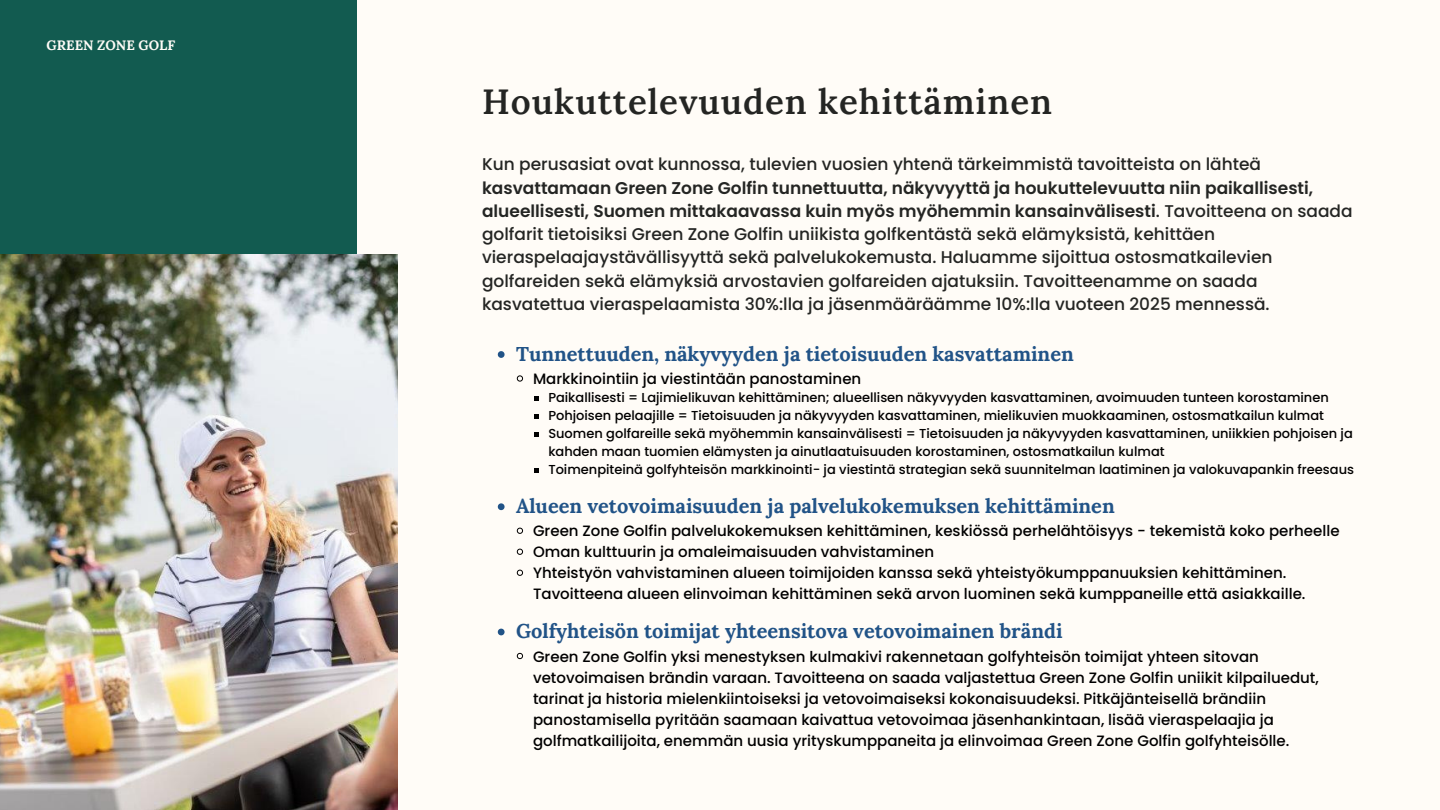
<style>
.page{position:relative;width:1440px;height:810px;background:#fffcf7}
.page>*{position:absolute;margin:0;border:0;box-sizing:border-box;transform-origin:0 0}
.t1{font:600 35px "Lora";letter-spacing:.03em;color:#242523}
.t2{font:700 20px "Lora";color:#215387}
.t3{font:500 17px/23.2px "Poppins";color:#242523}
.t4{font:500 15px/21px "Poppins";color:#000}
.t5{font:700 13.6px "Lora";color:#fffcf7}
.t6{font:500 13px/18px "Poppins";color:#000}
.s1{font-weight:600}
</style>
<div class="page">
<div style="left:0;top:0;width:357px;height:810px;background:#125b50"></div>
<img style="left:0;top:255px;width:397px;height:555px">
<svg style="left:498px;top:351px;width:7px;height:7px"></svg>
<svg style="left:516px;top:375px;width:7px;height:7px"></svg>
<svg style="left:535px;top:396px;width:4px;height:5px"></svg>
<svg style="left:535px;top:414px;width:4px;height:5px"></svg>
<svg style="left:535px;top:432px;width:4px;height:5px"></svg>
<svg style="left:535px;top:468px;width:4px;height:5px"></svg>
<svg style="left:498px;top:503px;width:7px;height:7px"></svg>
<svg style="left:516px;top:527px;width:7px;height:7px"></svg>
<svg style="left:516px;top:548px;width:7px;height:7px"></svg>
<svg style="left:516px;top:569px;width:7px;height:7px"></svg>
<svg style="left:498px;top:629px;width:7px;height:6px"></svg>
<svg style="left:516px;top:652px;width:7px;height:8px"></svg>
<p class="t5" style="left:47px;top:36px;width:130px">GREEN ZONE GOLF</p>
<p class="t1" style="left:482px;top:79px;width:572px">Houkuttelevuuden kehittäminen</p>
<p class="t3" style="left:482px;top:153px;width:872px">Kun perusasiat ovat kunnossa, tulevien vuosien yhtenä tärkeimmistä tavoitteista on lähteä <span class="s1">kasvattamaan Green Zone Golfin tunnettuutta, näkyvyyttä ja houkuttelevuutta niin paikallisesti, alueellisesti, Suomen mittakaavassa kuin myös myöhemmin kansainvälisesti</span>. Tavoitteena on saada golfarit tietoisiksi Green Zone Golfin uniikista golfkentästä sekä elämyksistä, kehittäen vieraspelaajaystävällisyyttä sekä palvelukokemusta. Haluamme sijoittua ostosmatkailevien golfareiden sekä elämyksiä arvostavien golfareiden ajatuksiin. Tavoitteenamme on saada kasvatettua vieraspelaamista 30%:lla ja jäsenmääräämme 10%:lla vuoteen 2025 mennessä.</p>
<p class="t2" style="left:516px;top:341px;width:559px">Tunnettuuden, näkyvyyden ja tietoisuuden kasvattaminen</p>
<p class="t4" style="left:533px;top:368px;width:330px">Markkinointiin ja viestintään panostaminen</p>
<p class="t6" style="left:548px;top:389px;width:782px">Paikallisesti = Lajimielikuvan kehittäminen; alueellisen näkyvyyden kasvattaminen, avoimuuden tunteen korostaminen</p>
<p class="t6" style="left:548px;top:407px;width:777px">Pohjoisen pelaajille = Tietoisuuden ja näkyvyyden kasvattaminen, mielikuvien muokkaaminen, ostosmatkailun kulmat</p>
<p class="t6" style="left:548px;top:425px;width:806px">Suomen golfareille sekä myöhemmin kansainvälisesti = Tietoisuuden ja näkyvyyden kasvattaminen, uniikkien pohjoisen ja kahden maan tuomien elämysten ja ainutlaatuisuuden korostaminen, ostosmatkailun kulmat</p>
<p class="t6" style="left:548px;top:461px;width:807px">Toimenpiteinä golfyhteisön markkinointi- ja viestintä strategian sekä suunnitelman laatiminen ja valokuvapankin freesaus</p>
<p class="t2" style="left:516px;top:493px;width:600px">Alueen vetovoimaisuuden ja palvelukokemuksen kehittäminen</p>
<p class="t4" style="left:533px;top:521px;width:808px">Green Zone Golfin palvelukokemuksen kehittäminen, keskiössä perhelähtöisyys - tekemistä koko perheelle</p>
<p class="t4" style="left:533px;top:542px;width:403px">Oman kulttuurin ja omaleimaisuuden vahvistaminen</p>
<p class="t4" style="left:533px;top:563px;width:774px">Yhteistyön vahvistaminen alueen toimijoiden kanssa sekä yhteistyökumppanuuksien kehittäminen.<br>Tavoitteena alueen elinvoiman kehittäminen sekä arvon luominen sekä kumppaneille että asiakkaille.</p>
<p class="t2" style="left:516px;top:618px;width:548px">Golfyhteisön toimijat yhteensitova vetovoimainen brändi</p>
<p class="t4" style="left:533px;top:646px;width:787px">Green Zone Golfin yksi menestyksen kulmakivi rakennetaan golfyhteisön toimijat yhteen sitovan vetovoimaisen brändin varaan. Tavoitteena on saada valjastettua Green Zone Golfin uniikit kilpailuedut, tarinat ja historia mielenkiintoiseksi ja vetovoimaiseksi kokonaisuudeksi. Pitkäjänteisellä brändiin panostamisella pyritään saamaan kaivattua vetovoimaa jäsenhankintaan, lisää vieraspelaajia ja golfmatkailijoita, enemmän uusia yrityskumppaneita ja elinvoimaa Green Zone Golfin golfyhteisölle.</p>
</div>
